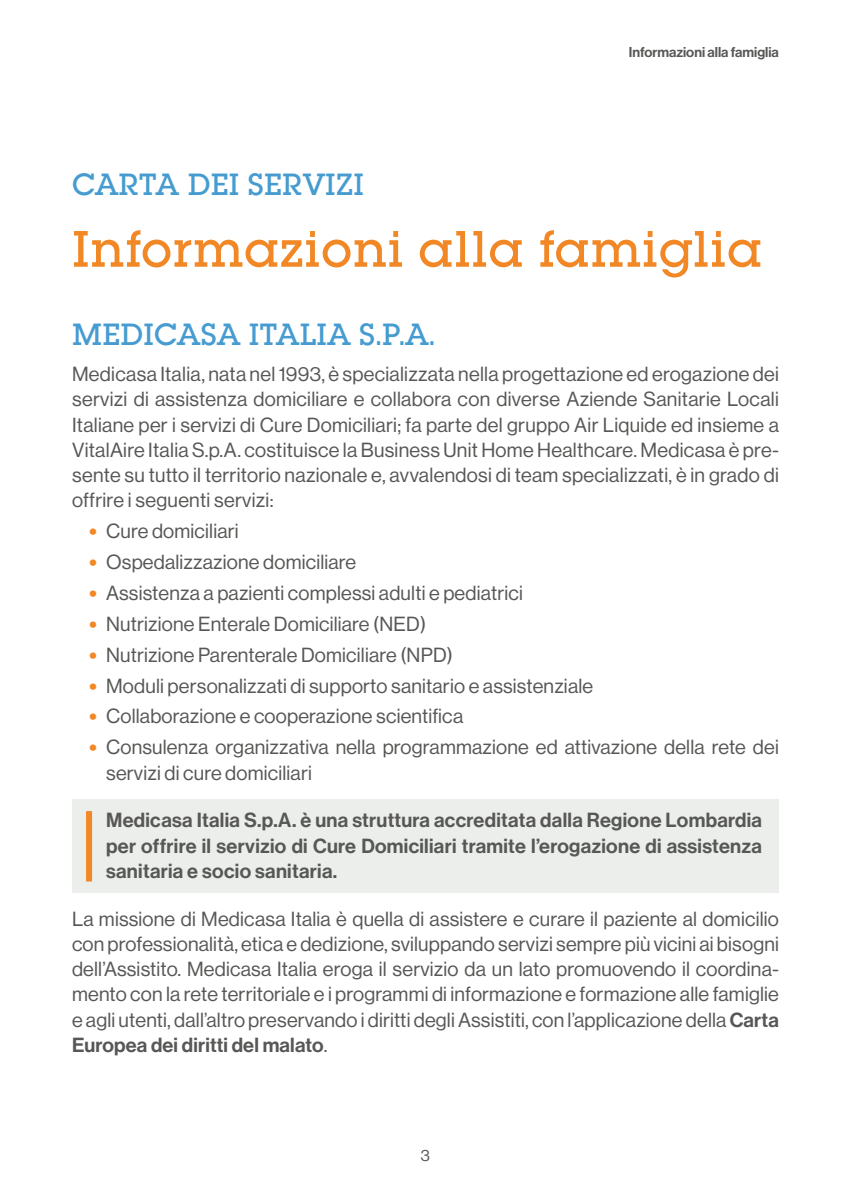
<style>
.page{position:relative;width:851px;height:1191px;background:#fff}
.page>*{position:absolute;margin:0;border:0;box-sizing:border-box;transform-origin:0 0}
.HD1{font:500 50px "Lubalin Graph Std";letter-spacing:.01em;color:#f18825}
.HD2{font:500 30px "Lubalin Graph Std";letter-spacing:.01em;color:#469cd0}
.Testo_Base_spazio_prima{font:20px/25.2px "N Haas Grotesk DS Pro 55 Rg";letter-spacing:.01em;color:#575756}
.Testo_Prima_riga{font:20px/25.2px "N Haas Grotesk DS Pro 55 Rg";letter-spacing:.015em;color:#575756;text-align:justify}
.BOX_evidenziato{font:20px/25.2px "Neue Haas Display Mediu";letter-spacing:.015em;color:#575756;text-align:justify}
.t1{font:16px "N Haas Grotesk DS Pro 55 Rg";color:#575756}
.t2{font:14px "Neue Haas Display Mediu";color:#575756}
.s1{font-family:"Neue Haas Display";font-weight:900;color:#f18825}
.s2{font-family:"Neue Haas Display Mediu"}
</style>
<div class="page">
<div style="left:72px;top:799px;width:706px;height:94px;background:#ebeeeb"></div>
<div style="left:86px;top:811px;width:6px;height:70px;background:#f18825"></div>
<p class="t2" style="left:628px;top:44px;width:152px">Informazioni alla famiglia</p>
<p class="HD2" style="left:72px;top:166px;width:293px">CARTA DEI SERVIZI</p>
<p class="HD1" style="left:72px;top:217px;width:691px">Informazioni alla famiglia</p>
<p class="HD2" style="left:72px;top:315px;width:365px">MEDICASA ITALIA S.P.A.</p>
<p class="Testo_Prima_riga" style="left:72px;top:362px;width:708px">Medicasa Italia, nata nel 1993, è specializzata nella progettazione ed erogazione dei servizi di assistenza domiciliare e collabora con diverse Aziende Sanitarie Locali Italiane per i servizi di Cure Domiciliari; fa parte del gruppo Air Liquide ed insieme a VitalAire Italia S.p.A. costituisce la Business Unit Home Healthcare. Medicasa è pre&shy;sente su tutto il territorio nazionale e, avvalendosi di team specializzati, è in grado di offrire i seguenti servizi:</p>
<p class="Testo_Base_spazio_prima" style="left:89px;top:518px;width:151px"><span class="s1">•</span> Cure domiciliari</p>
<p class="Testo_Base_spazio_prima" style="left:89px;top:549px;width:269px"><span class="s1">•</span> Ospedalizzazione domiciliare</p>
<p class="Testo_Base_spazio_prima" style="left:89px;top:580px;width:435px"><span class="s1">•</span> Assistenza a pazienti complessi adulti e pediatrici</p>
<p class="Testo_Base_spazio_prima" style="left:89px;top:611px;width:338px"><span class="s1">•</span> Nutrizione Enterale Domiciliare (NED)</p>
<p class="Testo_Base_spazio_prima" style="left:89px;top:642px;width:365px"><span class="s1">•</span> Nutrizione Parenterale Domiciliare (NPD)</p>
<p class="Testo_Base_spazio_prima" style="left:89px;top:673px;width:505px"><span class="s1">•</span> Moduli personalizzati di supporto sanitario e assistenziale</p>
<p class="Testo_Base_spazio_prima" style="left:89px;top:704px;width:375px"><span class="s1">•</span> Collaborazione e cooperazione scientifica</p>
<p class="Testo_Base_spazio_prima" style="left:106px;top:735px;width:674px;text-indent:-17px"><span class="s1">•</span> Consulenza organizzativa nella programmazione ed attivazione della rete dei servizi di cure domiciliari</p>
<p class="BOX_evidenziato" style="left:106px;top:808px;width:657px">Medicasa Italia S.p.A. è una struttura accreditata dalla Regione Lombardia per offrire il servizio di Cure Domiciliari tramite l’erogazione di assistenza sanitaria e socio sanitaria.</p>
<p class="Testo_Base_spazio_prima" style="left:72px;top:906px;width:708px;text-align:justify">La missione di Medicasa Italia è quella di assistere e curare il paziente al domicilio con professionalità, etica e dedizione, sviluppando servizi sempre più vicini ai bisogni dell’Assistito. Medicasa Italia eroga il servizio da un lato promuovendo il coordina&shy;mento con la rete territoriale e i programmi di informazione e formazione alle famiglie e agli utenti, dall’altro preservando i diritti degli Assistiti, con l’applicazione della <span class="s2">Carta Europea dei diritti del malato</span>.</p>
<p class="t1" style="left:421px;top:1146px;width:11px">3</p>
</div>
